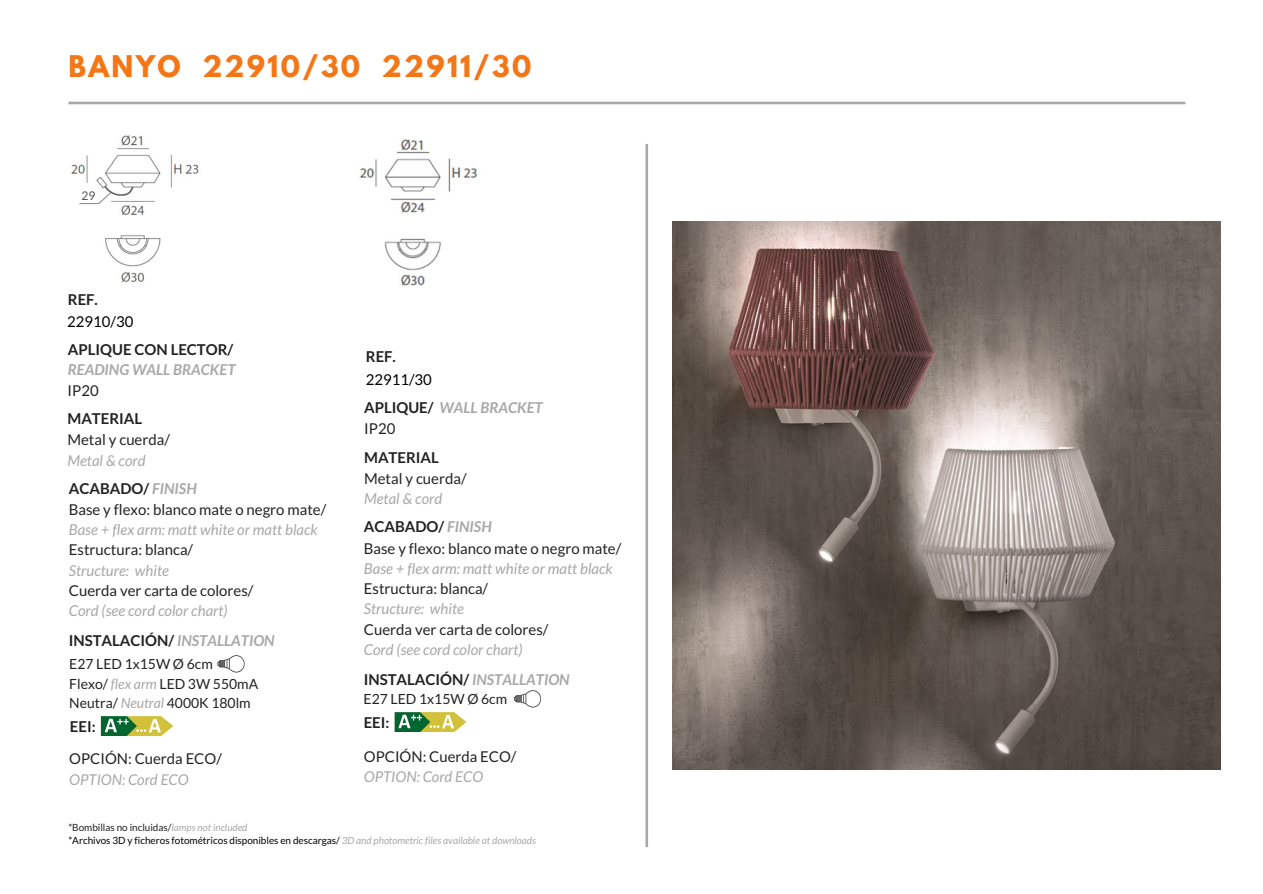
<style>
.page{position:relative;width:1263px;height:894px;background:#fff}
.page>*{position:absolute;margin:0;border:0;box-sizing:border-box;transform-origin:0 0}
.t1{font:700 26.4px "League Spartan";letter-spacing:.09em;color:#f57615}
.t2{font:italic 15px/27.9px "Lato";color:#a8a8a8}
.t3{font:15px "Lato";color:#222}
.t4{font:700 15px "Lato";color:#222}
.t5{font:italic 700 15px/28px "Lato";color:#a8a8a8}
.t6{font:italic 15px "Lato";color:#a6a6a6}
.t7{font:15px "Lato";color:#000}
.t8{font:14.85px "Lato";color:#222}
.t9{font:italic 14.85px "Lato";color:#a8a8a8}
.t10{font:13.95px/19px "Lato";color:#222}
.t11{font:12px "Lato";color:#545454}
.t12{font:italic 9.9px/13.5px "Lato";color:#a8a8a8}
.s1{font-weight:700;font-style:normal;color:#222}
.s2{font-weight:700}
.s3{font-style:italic;color:#a8a8a8}
.s4{font-weight:400;font-style:normal;color:#000}
.s5{font-style:normal;color:#222}
.s6{font-style:normal;color:#000}
</style>
<div class="page">
<svg style="left:645px;top:144px;width:3px;height:702px"></svg>
<hr style="left:68px;top:102px;width:1117px;height:2px;background:#a8a8a8">
<img style="left:100px;top:716px;width:74px;height:19px">
<img style="left:217px;top:655px;width:28px;height:17px">
<img style="left:394px;top:712px;width:73px;height:19px">
<img style="left:514px;top:690px;width:28px;height:17px">
<img style="left:359px;top:139px;width:119px;height:148px">
<img style="left:673px;top:221px;width:548px;height:548px">
<img style="left:70px;top:135px;width:131px;height:148px">
<div style="left:75px;top:190px;width:20px;height:12px;background:#fff"></div>
<h1 class="t1" style="left:68px;top:53px;width:464px">BANYO 22910/30 22911/30</h1>
<p class="t11" style="left:82px;top:188px;width:15px">29</p>
<p class="t4" style="left:68px;top:290px;width:32px">REF.</p>
<p class="t7" style="left:67px;top:312px;width:68px">22910/30</p>
<p class="t4" style="left:68px;top:340px;width:167px">APLIQUE CON LECTOR/</p>
<p class="t5" style="left:68px;top:355px;width:169px">READING WALL BRACKET</p>
<p class="t3" style="left:68px;top:380px;width:33px">IP20</p>
<p class="t4" style="left:67px;top:409px;width:76px">MATERIAL</p>
<p class="t3" style="left:67px;top:430px;width:104px">Metal y cuerda/</p>
<p class="t2" style="left:67px;top:446px;width:131px">Metal &amp; cord<br><span class="s1">ACABADO/</span> <span class="s2">FINISH</span></p>
<p class="t3" style="left:69px;top:500px;width:259px">Base y flexo: blanco mate o negro mate/</p>
<p class="t2" style="left:69px;top:515px;width:250px">Base + flex arm: matt white or matt black</p>
<p class="t3" style="left:69px;top:540px;width:126px">Estructura: blanca/</p>
<p class="t2" style="left:69px;top:555px;width:102px">Structure: white</p>
<p class="t3" style="left:69px;top:581px;width:186px">Cuerda ver carta de colores/</p>
<p class="t2" style="left:69px;top:595px;width:207px;line-height:29.8px">Cord (see cord color chart)<br><span class="s1">INSTALACIÓN/</span> <span class="s2">INSTALLATION</span></p>
<p class="t10" style="left:69px;top:654px;width:190px">E27 LED 1x15W Ø 6cm<br>Flexo/ <span class="s3">flex arm</span> LED 3W 550mA<br>Neutra/ <span class="s3">Neutral</span> 4000K 180lm</p>
<p class="t4" style="left:70px;top:717px;width:27px">EEI:</p>
<p class="t8" style="left:69px;top:749px;width:154px">OPCIÓN: Cuerda ECO/</p>
<p class="t9" style="left:69px;top:769px;width:121px">OPTION: Cord ECO</p>
<p class="t4" style="left:366px;top:347px;width:32px">REF.</p>
<p class="t5" style="left:364px;top:364px;width:180px"><span class="s4">22911/30<br></span><span class="s5">APLIQUE/</span> WALL BRACKET</p>
<p class="t3" style="left:364px;top:419px;width:33px">IP20</p>
<p class="t4" style="left:364px;top:448px;width:76px">MATERIAL</p>
<p class="t3" style="left:364px;top:469px;width:104px">Metal y cuerda/</p>
<p class="t2" style="left:364px;top:484px;width:129px">Metal &amp; cord<br><span class="s1">ACABADO/</span> <span class="s2">FINISH</span></p>
<p class="t3" style="left:364px;top:538px;width:259px">Base y flexo: blanco mate o negro mate/</p>
<p class="t6" style="left:364px;top:559px;width:250px">Base + flex arm: matt white or matt black</p>
<p class="t3" style="left:364px;top:579px;width:126px">Estructura: blanca/</p>
<p class="t2" style="left:364px;top:594px;width:102px">Structure: white</p>
<p class="t3" style="left:364px;top:619px;width:186px">Cuerda ver carta de colores/</p>
<p class="t2" style="left:364px;top:634px;width:207px;line-height:29.8px">Cord (see cord color chart)<br><span class="s1">INSTALACIÓN/</span> <span class="s2">INSTALLATION</span></p>
<p class="t10" style="left:364px;top:689px;width:145px">E27 LED 1x15W Ø 6cm</p>
<p class="t4" style="left:364px;top:712px;width:27px">EEI:</p>
<p class="t8" style="left:364px;top:746px;width:154px">OPCIÓN: Cuerda ECO/</p>
<p class="t9" style="left:364px;top:767px;width:121px">OPTION: Cord ECO</p>
<p class="t12" style="left:68px;top:820px;width:469px"><span class="s5">*Bombillas no incluidas/</span>lamps not included<br><span class="s6">*Archivos 3D y ficheros fotométricos disponibles en descargas/</span> 3D and photometric files available at downloads</p>
</div>
